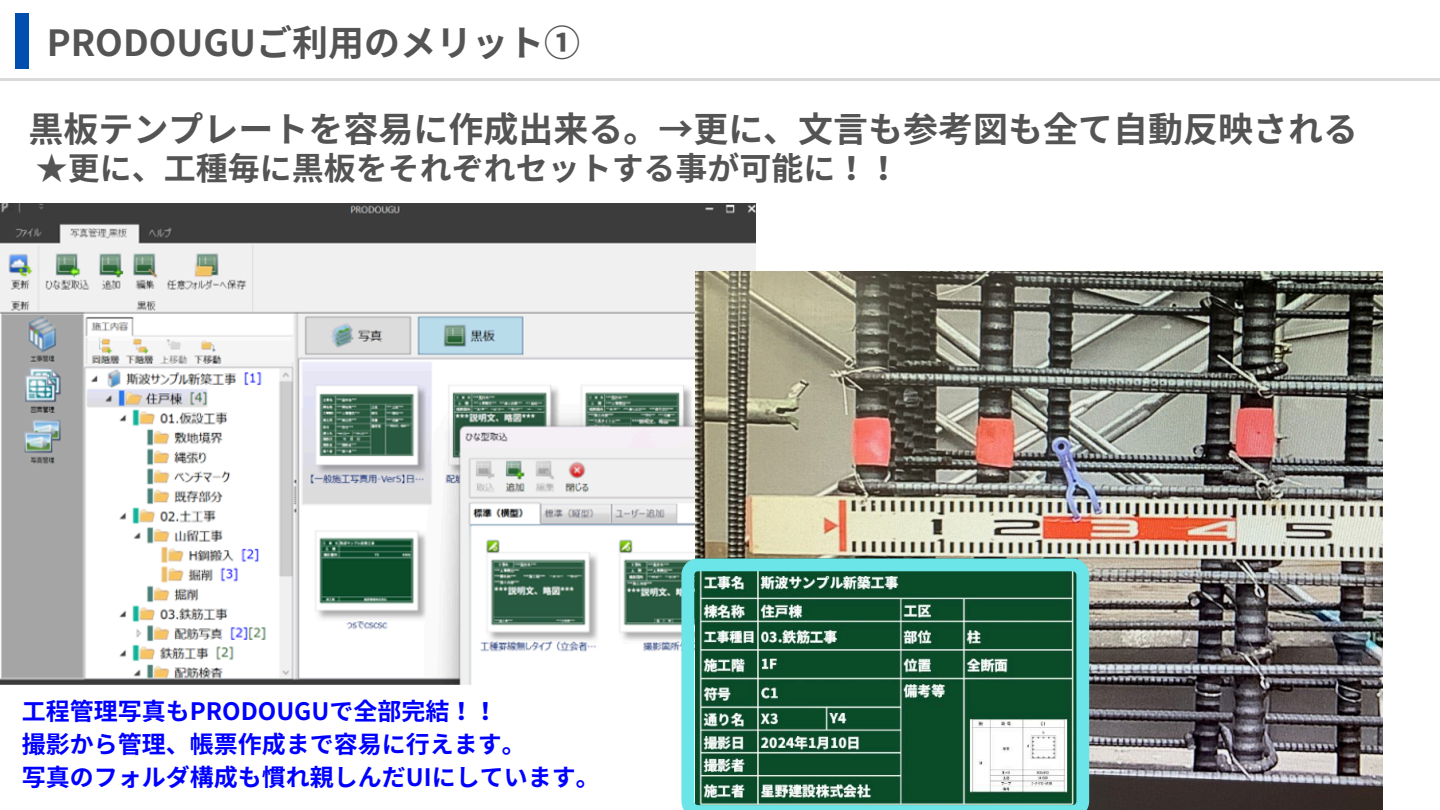
<style>
.page{position:relative;width:1440px;height:810px;background:#fff}
.page>*{position:absolute;margin:0;border:0;box-sizing:border-box;transform-origin:0 0}
.t1{font:700 36px "Noto Sans JP";color:#545454}
.t2{font:700 35px "Noto Sans JP";color:#545454}
.t3{font:700 32px "Noto Sans JP";color:#545454}
.t4{font:700 24px "Noto Sans JP";color:#00f}
</style>
<div class="page">
<div style="left:15px;top:13px;width:13px;height:56px;background:#004eae"></div>
<hr style="left:0;top:78px;width:1440px;height:3px;background:#d9d9d9">
<img style="left:0;top:204px;width:756px;height:481px">
<img style="left:696px;top:272px;width:687px;height:538px">
<svg style="left:681px;top:559px;width:408px;height:251px;background:#447f68"></svg>
<h3 class="t1" style="left:47px;top:14px;width:535px">PRODOUGUご利用のメリット①</h3>
<p class="t2" style="left:28px;top:102px;width:1331px">黒板テンプレートを容易に作成出来る。→更に、文言も参考図も全て自動反映される</p>
<p class="t3" style="left:36px;top:143px;width:865px">★更に、工種毎に黒板をそれぞれセットする事が可能に！！</p>
<p class="t4" style="left:22px;top:692px;width:477px">工程管理写真もPRODOUGUで全部完結！！</p>
<p class="t4" style="left:22px;top:725px;width:506px">撮影から管理、帳票作成まで容易に行えます。</p>
<p class="t4" style="left:22px;top:758px;width:579px">写真のフォルダ構成も慣れ親しんだUIにしています。</p>
</div>
